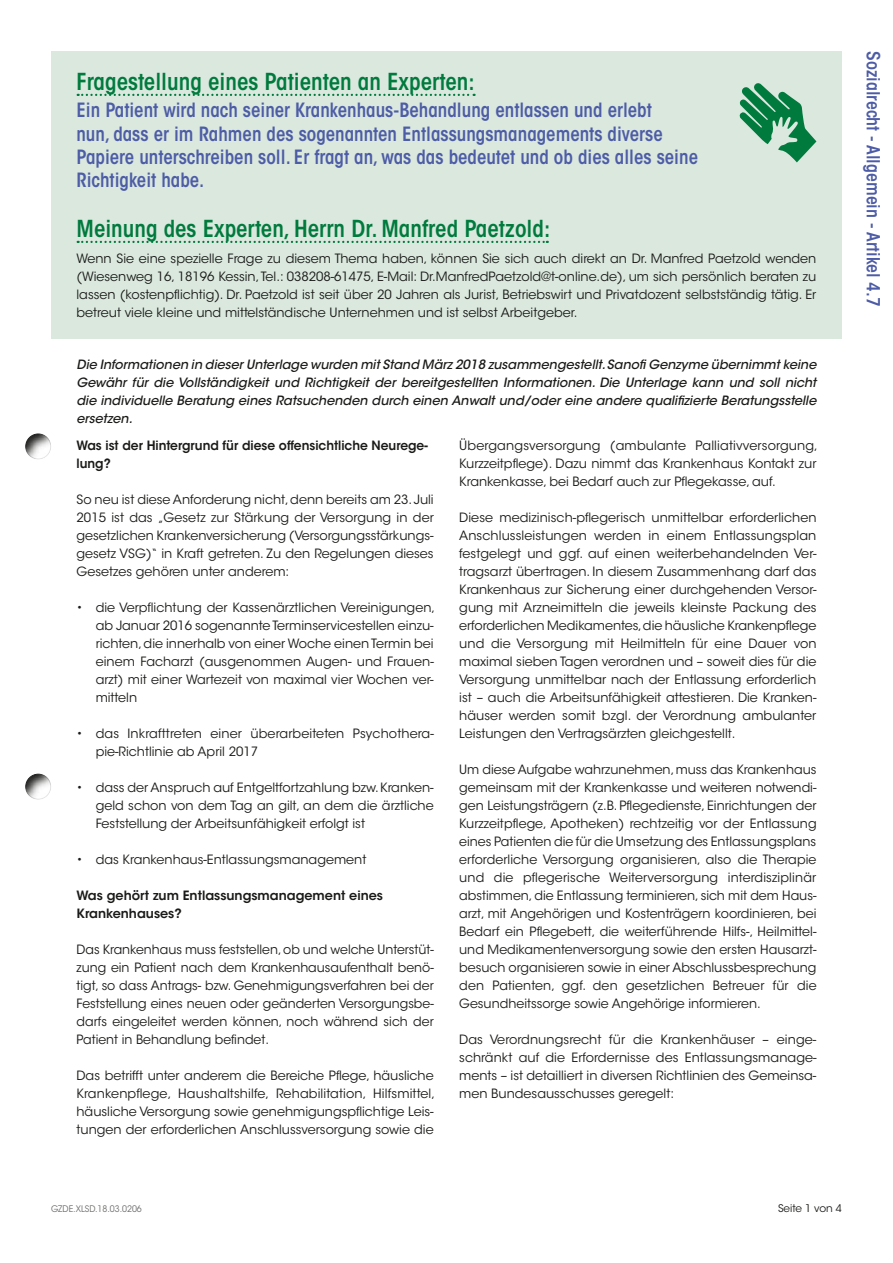
<style>
.page{position:relative;width:893px;height:1263px;background:#fff}
.page>*{position:absolute;margin:0;border:0;box-sizing:border-box;transform-origin:0 0}
.t1{font:600 condensed 23.25px "ITC Avant Garde Std";color:#007a3d}
.t2{font:600 condensed 19.5px/23.4px "ITC Avant Garde Std";color:#4d5ca6}
.t3{font:600 condensed 18px "ITC Avant Garde Std";color:#4d5ca6}
.t4{font:12.75px/18px "ITC Avant Garde Std";color:#1a1a18;text-align:justify}
.t5{font:italic 500 12.75px/18px "ITC Avant Garde Std";color:#1a1a18;text-align:justify}
.t6{font:600 12.75px/18px "ITC Avant Garde Std";color:#1a1a18;scale:.96 1}
.t7{font:600 12.75px/18px "ITC Avant Garde Std";color:#1a1a18}
.t8{font:10.5px "ITC Avant Garde Std";color:#1a1a18}
.t9{font:9px "ITC Avant Garde Std";color:#6f6f6e;scale:.95 1}
</style>
<div class="page">
<div style="left:51px;top:51px;width:791px;height:287px;background:#dae8de"></div>
<svg style="left:78px;top:94px;width:397px;height:2px"></svg>
<svg style="left:78px;top:241px;width:470px;height:2px"></svg>
<svg style="left:739px;top:83px;width:77px;height:79px"></svg>
<svg style="left:25px;top:433px;width:26px;height:26px"></svg>
<svg style="left:25px;top:773px;width:26px;height:27px"></svg>
<h1 class="t1" style="left:77px;top:67px;width:400px">Fragestellung eines Patienten an Experten:</h1>
<p class="t2" style="left:77px;top:98px;width:623px">Ein Patient wird nach seiner Krankenhaus-Behandlung entlassen und erlebt<br>nun, dass er im Rahmen des sogenannten Entlassungsmanagements diverse Papiere unterschreiben soll. Er fragt an, was das bedeutet und ob dies alles seine Richtigkeit habe.</p>
<h1 class="t1" style="left:77px;top:214px;width:475px">Meinung des Experten, Herrn Dr. Manfred Paetzold:</h1>
<p class="t4" style="left:77px;top:250px;width:741px">Wenn Sie eine spezielle Frage zu diesem Thema haben, können Sie sich auch direkt an Dr. Manfred Paetzold wenden (Wiesenweg 16, 18196 Kessin, Tel.: 038208-61475, E-Mail: Dr.ManfredPaetzold@t-online.de), um sich persönlich beraten zu lassen (kostenpflichtig). Dr. Paetzold ist seit über 20 Jahren als Jurist, Betriebswirt und Privatdozent selbstständig tätig. Er betreut viele kleine und mittelständische Unternehmen und ist selbst Arbeitgeber.</p>
<p class="t5" style="left:77px;top:356px;width:741px">Die Informationen in dieser Unterlage wurden mit Stand März 2018 zusammengestellt. Sanofi Genzyme übernimmt keine Gewähr für die Vollständigkeit und Richtigkeit der bereitgestellten Informationen. Die Unterlage kann und soll nicht die individuelle Beratung eines Ratsuchenden durch einen Anwalt und/oder eine andere qualifizierte Beratungsstelle ersetzen.</p>
<p class="t6" style="left:77px;top:436px;width:367px">Was ist der Hintergrund für diese offensichtliche Neurege&shy;lung?</p>
<p class="t4" style="left:77px;top:491px;width:359px">So neu ist diese Anforderung nicht, denn bereits am 23. Juli 2015 ist das „Gesetz zur Stärkung der Versorgung in der gesetzlichen Krankenversicherung (Versorgungsstärkungs&shy;gesetz VSG)“ in Kraft getreten. Zu den Regelungen dieses Gesetzes gehören unter anderem:</p>
<p class="t4" style="left:96px;top:599px;width:341px;text-indent:-19px">• die Verpflichtung der Kassenärztlichen Vereinigungen, ab Januar 2016 sogenannte Terminservicestellen einzu&shy;richten, die innerhalb von einer Woche einen Termin bei einem Facharzt (ausgenommen Augen- und Frauen&shy;arzt) mit einer Wartezeit von maximal vier Wochen ver&shy;mitteln</p>
<p class="t4" style="left:96px;top:725px;width:340px;text-indent:-19px">• das Inkrafttreten einer überarbeiteten Psychothera&shy;pie-Richtlinie ab April 2017</p>
<p class="t4" style="left:96px;top:779px;width:340px;text-indent:-19px">• dass der Anspruch auf Entgeltfortzahlung bzw. Kranken&shy;geld schon von dem Tag an gilt, an dem die ärztliche Feststellung der Arbeitsunfähigkeit erfolgt ist</p>
<p class="t4" style="left:77px;top:851px;width:291px">• das Krankenhaus-Entlassungsmanagement</p>
<p class="t7" style="left:77px;top:886px;width:308px">Was gehört zum Entlassungsmanagement eines<br>Krankenhauses?</p>
<p class="t4" style="left:77px;top:941px;width:359px">Das Krankenhaus muss feststellen, ob und welche Unterstüt&shy;zung ein Patient nach dem Krankenhausaufenthalt benö&shy;tigt, so dass Antrags- bzw. Genehmigungsverfahren bei der Feststellung eines neuen oder geänderten Versorgungsbe&shy;darfs eingeleitet werden können, noch während sich der Patient in Behandlung befindet.</p>
<p class="t4" style="left:77px;top:1067px;width:360px">Das betrifft unter anderem die Bereiche Pflege, häusliche Krankenpflege, Haushaltshilfe, Rehabilitation, Hilfsmittel, häusliche Versorgung sowie genehmigungspflichtige Leis&shy;tungen der erforderlichen Anschlussversorgung sowie die</p>
<p class="t4" style="left:459px;top:437px;width:360px">Übergangsversorgung (ambulante Palliativversorgung, Kurzzeitpflege). Dazu nimmt das Krankenhaus Kontakt zur Krankenkasse, bei Bedarf auch zur Pflegekasse, auf.</p>
<p class="t4" style="left:459px;top:509px;width:359px">Diese medizinisch-pflegerisch unmittelbar erforderlichen Anschlussleistungen werden in einem Entlassungsplan festgelegt und ggf. auf einen weiterbehandelnden Ver&shy;tragsarzt übertragen. In diesem Zusammenhang darf das Krankenhaus zur Sicherung einer durchgehenden Versor&shy;gung mit Arzneimitteln die jeweils kleinste Packung des erforderlichen Medikamentes, die häusliche Krankenpflege und die Versorgung mit Heilmitteln für eine Dauer von maximal sieben Tagen verordnen und – soweit dies für die Versorgung unmittelbar nach der Entlassung erforderlich ist – auch die Arbeitsunfähigkeit attestieren. Die Kranken&shy;häuser werden somit bzgl. der Verordnung ambulanter Leistungen den Vertragsärzten gleichgestellt.</p>
<p class="t4" style="left:459px;top:761px;width:359px">Um diese Aufgabe wahrzunehmen, muss das Krankenhaus gemeinsam mit der Krankenkasse und weiteren notwendi&shy;gen Leistungsträgern (z.B. Pflegedienste, Einrichtungen der Kurzzeitpflege, Apotheken) rechtzeitig vor der Entlassung eines Patienten die für die Umsetzung des Entlassungsplans erforderliche Versorgung organisieren, also die Therapie und die pflegerische Weiterversorgung interdisziplinär abstimmen, die Entlassung terminieren, sich mit dem Haus&shy;arzt, mit Angehörigen und Kostenträgern koordinieren, bei Bedarf ein Pflegebett, die weiterführende Hilfs-, Heilmittel&shy;und Medikamentenversorgung sowie den ersten Hausarzt&shy;besuch organisieren sowie in einer Abschlussbesprechung den Patienten, ggf. den gesetzlichen Betreuer für die Gesundheitssorge sowie Angehörige informieren.</p>
<p class="t4" style="left:459px;top:1031px;width:359px">Das Verordnungsrecht für die Krankenhäuser – einge&shy;schränkt auf die Erfordernisse des Entlassungsmanage&shy;ments – ist detailliert in diversen Richtlinien des Gemeinsa&shy;men Bundesausschusses geregelt:</p>
<h3 class="t3" style="left:885px;top:51px;width:257px;rotate:90deg">Sozialrecht - Allgemein - Artikel 4.7</h3>
<p class="t9" style="left:51px;top:1203px;width:97px">GZDE.XLSD.18.03.0206</p>
<p class="t8" style="left:778px;top:1202px;width:65px">Seite 1 von 4</p>
</div>
